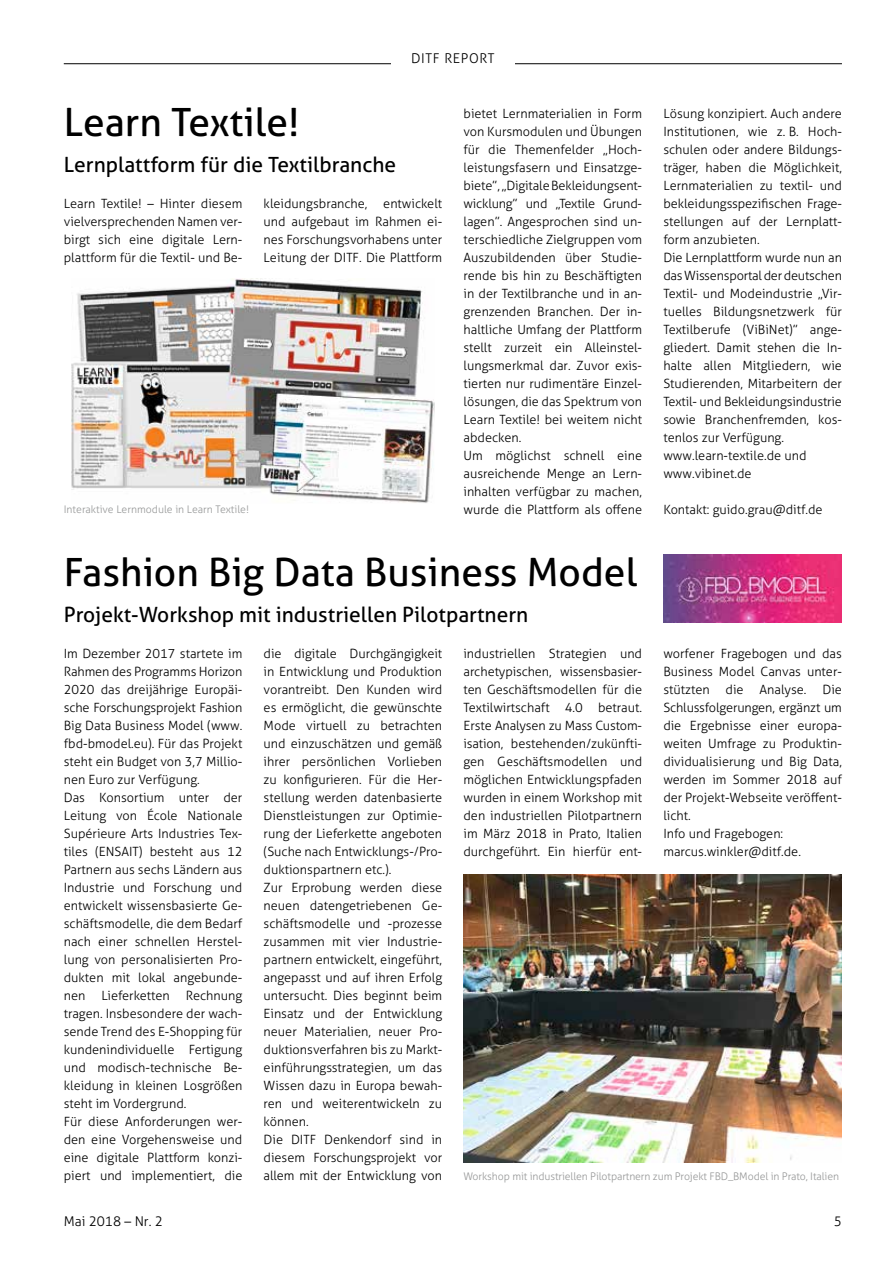
<style>
.page{position:relative;width:893px;height:1263px;background:#fff}
.page>*{position:absolute;margin:0;border:0;box-sizing:border-box;transform-origin:0 0}
.t1{font:39px "Aller";color:#000}
.t2{font:21px "Aller";color:#000}
.t3{font:300 13.5px "Aller";color:#000}
.t4{font:300 13.5px "Aller";letter-spacing:.045em;color:#000}
.t5{font:300 12.75px/18px "Aller";color:#000}
.t6{font:300 10.5px "Aller";letter-spacing:-.01em;color:#989999}
</style>
<div class="page">
<img style="left:71px;top:278px;width:364px;height:225px">
<img style="left:463px;top:874px;width:379px;height:288px">
<img style="left:663px;top:554px;width:179px;height:68px">
<hr style="left:64px;top:63px;width:778px;height:1px;background:#000">
<div style="left:391px;top:58px;width:123px;height:11px;background:#fff"></div>
<p class="t4" style="left:411px;top:50px;width:85px">DITF REPORT</p>
<h1 class="t1" style="left:64px;top:98px;width:237px">Learn Textile!</h1>
<h2 class="t2" style="left:64px;top:152px;width:334px">Lernplattform für die Textilbranche</h2>
<p class="t5" style="left:64px;top:195px;width:180px;text-align:justify">Learn Textile! – Hinter diesem vielversprechenden Namen ver&shy;birgt sich eine digitale Lern&shy;plattform für die Textil- und Be-</p>
<p class="t5" style="left:264px;top:195px;width:180px;text-align:justify">kleidungsbranche, entwickelt und aufgebaut im Rahmen ei&shy;nes Forschungsvorhabens unter Leitung der DITF. Die Plattform</p>
<p class="t6" style="left:64px;top:503px;width:187px">Interaktive Lernmodule in Learn Textile!</p>
<p class="t5" style="left:463px;top:105px;width:180px">bietet Lernmaterialien in Form von Kursmodulen und Übungen für die Themenfelder „Hoch&shy;leistungsfasern und Einsatzge&shy;biete”, „Digitale Bekleidungsent&shy;wicklung” und „Textile Grund&shy;lagen”. Angesprochen sind un&shy;terschiedliche Zielgruppen vom<br>Auszubildenden über Studie&shy;rende bis hin zu Beschäftigten in der Textilbranche und in an&shy;grenzenden Branchen. Der in&shy;haltliche Umfang der Plattform stellt zurzeit ein Alleinstel&shy;lungsmerkmal dar. Zuvor exis&shy;tierten nur rudimentäre Einzel&shy;lösungen, die das Spektrum von<br>Learn Textile! bei weitem nicht abdecken.<br>Um möglichst schnell eine ausreichende Menge an Lern&shy;inhalten verfügbar zu machen, wurde die Plattform als offene</p>
<h1 class="t1" style="left:64px;top:548px;width:575px">Fashion Big Data Business Model</h1>
<h2 class="t2" style="left:64px;top:602px;width:466px">Projekt-Workshop mit industriellen Pilotpartnern</h2>
<p class="t5" style="left:663px;top:104px;width:180px">Lösung konzipiert. Auch andere<br>Institutionen, wie z. B. Hoch&shy;schulen oder andere Bildungs&shy;träger, haben die Möglichkeit,<br>Lernmaterialien zu textil- und bekleidungsspezifischen Frage&shy;stellungen auf der Lernplatt&shy;form anzubieten.<br>Die Lernplattform wurde nun an das Wissensportal der deutschen<br>Textil- und Modeindustrie „Vir&shy;tuelles Bildungsnetzwerk für<br>Textilberufe (ViBiNet)” ange&shy;gliedert. Damit stehen die In&shy;halte allen Mitgliedern, wie<br>Studierenden, Mitarbeitern der<br>Textil- und Bekleidungsindustrie sowie Branchenfremden, kos&shy;tenlos zur Verfügung. www.learn-textile.de und www.vibinet.de</p>
<p class="t5" style="left:663px;top:501px;width:161px">Kontakt: guido.grau@ditf.de</p>
<p class="t5" style="left:64px;top:644px;width:180px">Im Dezember 2017 startete im<br>Rahmen des Programms Horizon<br>2020 das dreijährige Europäi&shy;sche Forschungsprojekt Fashion<br>Big Data Business Model (www. fbd-bmodel.eu). Für das Projekt steht ein Budget von 3,7 Millio&shy;nen Euro zur Verfügung.<br>Das Konsortium unter der<br>Leitung von École Nationale<br>Supérieure Arts Industries Tex&shy;tiles (ENSAIT) besteht aus 12<br>Partnern aus sechs Ländern aus<br>Industrie und Forschung und entwickelt wissensbasierte Ge&shy;schäftsmodelle, die dem Bedarf nach einer schnellen Herstel&shy;lung von personalisierten Pro&shy;dukten mit lokal angebunde&shy;nen</p>
<p class="t5" style="left:101px;top:986px;width:70px">Lieferketten</p>
<p class="t5" style="left:64px;top:986px;width:180px;text-indent:122px">Rechnung tragen. Insbesondere der wach&shy;sende Trend des E-Shopping für kundenindividuelle Fertigung und modisch-technische Be&shy;kleidung in kleinen Losgrößen steht im Vordergrund.<br>Für diese Anforderungen wer&shy;den eine Vorgehensweise und eine digitale Plattform konzi&shy;piert und implementiert, die</p>
<p class="t5" style="left:264px;top:645px;width:180px">die digitale Durchgängigkeit in Entwicklung und Produktion vorantreibt. Den Kunden wird es ermöglicht, die gewünschte<br>Mode virtuell zu betrachten und einzuschätzen und gemäß ihrer persönlichen Vorlieben zu konfigurieren. Für die Her&shy;stellung werden datenbasierte<br>Dienstleistungen zur Optimie&shy;rung der Lieferkette angeboten (Suche nach Entwicklungs-/Pro&shy;duktionspartnern etc.).<br>Zur Erprobung werden diese neuen datengetriebenen Ge&shy;schäftsmodelle und -prozesse zusammen mit vier Industrie&shy;partnern entwickelt, eingeführt, angepasst und auf ihren Erfolg untersucht. Dies beginnt beim<br>Einsatz und der Entwicklung neuer Materialien, neuer Pro&shy;duktionsverfahren bis zu Markt&shy;einführungsstrategien, um das<br>Wissen dazu in Europa bewah&shy;ren und weiterentwickeln zu können.<br>Die DITF Denkendorf sind in diesem Forschungsprojekt vor allem mit der Entwicklung von</p>
<p class="t5" style="left:463px;top:645px;width:180px;text-align:justify">industriellen Strategien und archetypischen, wissensbasier&shy;ten Geschäftsmodellen für die Textilwirtschaft 4.0 betraut.<br>Erste Analysen zu Mass Custom&shy;isation, bestehenden/zukünfti&shy;gen Geschäftsmodellen und möglichen Entwicklungspfaden wurden in einem Workshop mit den industriellen Pilotpartnern im März 2018 in Prato, Italien durchgeführt. Ein hierfür ent-</p>
<p class="t5" style="left:663px;top:644px;width:180px">worfener Fragebogen und das<br>Business Model Canvas unter&shy;stützten die Analyse. Die<br>Schlussfolgerungen, ergänzt um die Ergebnisse einer europa&shy;weiten Umfrage zu Produktin&shy;dividualisierung und Big Data, werden im Sommer 2018 auf der Projekt-Webseite veröffent&shy;licht.<br>Info und Fragebogen: marcus.winkler@ditf.de.</p>
<p class="t6" style="left:463px;top:1170px;width:377px">Workshop mit industriellen Pilotpartnern zum Projekt FBD_BModel in Prato, Italien</p>
<p class="t3" style="left:64px;top:1213px;width:101px">Mai 2018 – Nr. 2</p>
<p class="t4" style="left:834px;top:1213px;width:10px">5</p>
</div>
